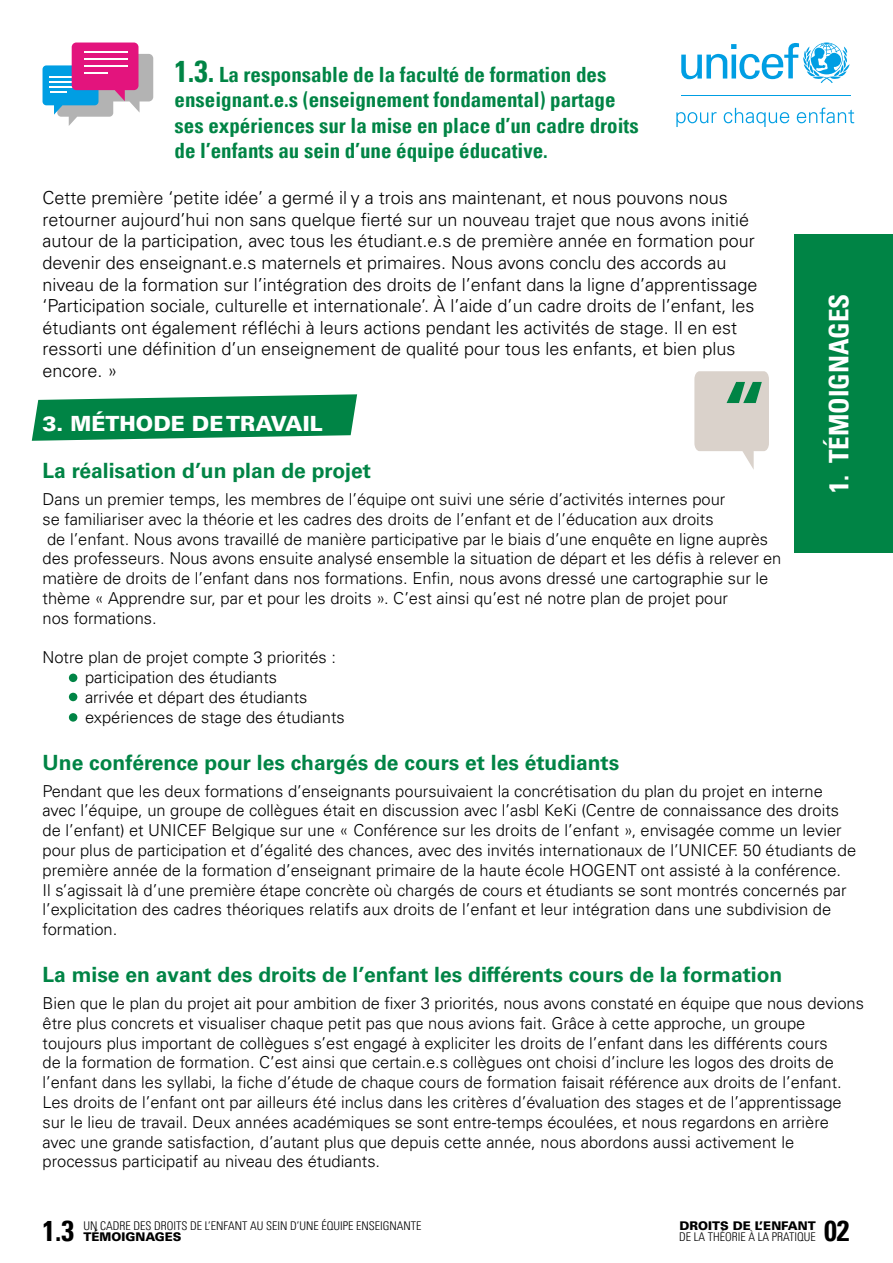
<style>
.page{position:relative;width:893px;height:1263px;background:#fff}
.page>*{position:absolute;margin:0;border:0;box-sizing:border-box;transform-origin:0 0}
.t1{font:85.5px "Univers LT 65 Bd";color:#008445}
.t2{font:700 condensed 28.5px "Univers LT Pro";color:#000}
.t3{font:700 condensed 27px "Univers LT Pro";color:#fff}
.t4{font:700 condensed 21px/25.2px "Univers LT Pro";color:#008445}
.t5{font:21px "Univers LT 65 Bd";color:#008445}
.t6{font:900 21px "Univers LT Pro 75";color:#fff}
.t7{font:300 18px/21.6px "Univers LT Pro 45";color:#000}
.t8{font:300 16.5px/19.8px "Univers LT Pro 45";color:#000}
.t9{font:300 condensed 12px "Univers LT Pro";color:#000}
.t10{font:900 12px "Univers LT Pro 75";color:#000}
.s1{font-size:30px}
</style>
<div class="page">
<svg style="left:681px;top:43px;width:168px;height:40px"></svg>
<hr style="left:681px;top:95px;width:169px;height:1px;background:#009ee3">
<svg style="left:676px;top:108px;width:178px;height:19px"></svg>
<div style="left:794px;top:234px;width:99px;height:319px;background:#008445"></div>
<svg style="left:694px;top:371px;width:75px;height:98px"></svg>
<svg style="left:43px;top:43px;width:110px;height:83px"></svg>
<hr style="left:84px;top:51px;width:44px;height:2px;background:#fff">
<hr style="left:84px;top:58px;width:44px;height:2px;background:#fff">
<hr style="left:84px;top:65px;width:44px;height:2px;background:#fff">
<hr style="left:84px;top:72px;width:24px;height:2px;background:#fff">
<svg style="left:32px;top:394px;width:325px;height:47px;background:#259660"></svg>
<div style="left:69px;top:674px;width:8px;height:8px;background:#008445;border-radius:50%"></div>
<div style="left:69px;top:693px;width:8px;height:8px;background:#008445;border-radius:50%"></div>
<div style="left:69px;top:713px;width:8px;height:9px;background:#008445;border-radius:50%"></div>
<p class="t4" style="left:175px;top:62px;width:466px"><span class="s1">1.3.</span> La responsable de la faculté de formation des enseignant.e.s (enseignement fondamental) partage ses expériences sur la mise en place d’un cadre droits de l’enfants au sein d’une équipe éducative.</p>
<p class="t7" style="left:43px;top:186px;width:716px">Cette première ‘petite idée’ a germé il y a trois ans maintenant, et nous pouvons nous retourner aujourd’hui non sans quelque fierté sur un nouveau trajet que nous avons initié autour de la participation, avec tous les étudiant.e.s de première année en formation pour devenir des enseignant.e.s maternels et primaires. Nous avons conclu des accords au niveau de la formation sur l’intégration des droits de l’enfant dans la ligne d’apprentissage ‘Participation sociale, culturelle et internationale’. À l’aide d’un cadre droits de l’enfant, les étudiants ont également réfléchi à leurs actions pendant les activités de stage. Il en est ressorti une définition d’un enseignement de qualité pour tous les enfants, et bien plus encore. »</p>
<p class="t1" style="left:721px;top:363px;width:49px">“</p>
<h3 class="t3" style="left:822px;top:493px;width:201px;rotate:-90deg">1. TÉMOIGNAGES</h3>
<p class="t6" style="left:43px;top:409px;width:281px">3. MÉTHODE DE TRAVAIL</p>
<p class="t5" style="left:43px;top:458px;width:330px">La réalisation d’un plan de projet</p>
<p class="t8" style="left:43px;top:489px;width:684px">Dans un premier temps, les membres de l’équipe ont suivi une série d’activités internes pour</p>
<p class="t8" style="left:43px;top:509px;width:673px">se familiariser avec la théorie et les cadres des droits de l’enfant et de l’éducation aux droits</p>
<p class="t8" style="left:43px;top:528px;width:740px">de l’enfant. Nous avons travaillé de manière participative par le biais d’une enquête en ligne auprès des professeurs. Nous avons ensuite analysé ensemble la situation de départ et les défis à relever en matière de droits de l’enfant dans nos formations. Enfin, nous avons dressé une cartographie sur le thème « Apprendre sur, par et pour les droits ». C’est ainsi qu’est né notre plan de projet pour</p>
<p class="t8" style="left:43px;top:608px;width:116px">nos formations.</p>
<p class="t8" style="left:43px;top:647px;width:295px">Notre plan de projet compte 3 priorités :</p>
<p class="t8" style="left:85px;top:667px;width:194px">participation des étudiants</p>
<p class="t8" style="left:85px;top:687px;width:224px">arrivée et départ des étudiants</p>
<p class="t8" style="left:85px;top:707px;width:261px">expériences de stage des étudiants</p>
<p class="t5" style="left:43px;top:750px;width:578px">Une conférence pour les chargés de cours et les étudiants</p>
<p class="t8" style="left:43px;top:780px;width:815px">Pendant que les deux formations d’enseignants poursuivaient la concrétisation du plan du projet en interne avec l’équipe, un groupe de collègues était en discussion avec l’asbl KeKi (Centre de connaissance des droits de l’enfant) et UNICEF Belgique sur une « Conférence sur les droits de l’enfant », envisagée comme un levier pour plus de participation et d’égalité des chances, avec des invités internationaux de l’UNICEF. 50 étudiants de première année de la formation d’enseignant primaire de la haute école HOGENT ont assisté à la conférence.<br>Il s’agissait là d’une première étape concrète où chargés de cours et étudiants se sont montrés concernés par l’explicitation des cadres théoriques relatifs aux droits de l’enfant et leur intégration dans une subdivision de formation.</p>
<p class="t5" style="left:43px;top:962px;width:741px">La mise en avant des droits de l’enfant les différents cours de la formation</p>
<p class="t8" style="left:43px;top:993px;width:823px">Bien que le plan du projet ait pour ambition de fixer 3 priorités, nous avons constaté en équipe que nous devions être plus concrets et visualiser chaque petit pas que nous avions fait. Grâce à cette approche, un groupe toujours plus important de collègues s’est engagé à expliciter les droits de l’enfant dans les différents cours<br>de la formation de formation. C’est ainsi que certain.e.s collègues ont choisi d’inclure les logos des droits de l’enfant dans les syllabi, la fiche d’étude de chaque cours de formation faisait référence aux droits de l’enfant.<br>Les droits de l’enfant ont par ailleurs été inclus dans les critères d’évaluation des stages et de l’apprentissage sur le lieu de travail. Deux années académiques se sont entre-temps écoulées, et nous regardons en arrière avec une grande satisfaction, d’autant plus que depuis cette année, nous abordons aussi activement le processus participatif au niveau des étudiants.</p>
<p class="t9" style="left:83px;top:1217px;width:339px">UN CADRE DES DROITS DE L’ENFANT AU SEIN D’UNE ÉQUIPE ENSEIGNANTE</p>
<p class="t10" style="left:83px;top:1228px;width:100px">TÉMOIGNAGES</p>
<p class="t2" style="left:43px;top:1213px;width:33px">1.3</p>
<p class="t2" style="left:824px;top:1213px;width:27px">02</p>
<p class="t10" style="left:679px;top:1217px;width:138px">DROITS DE L’ENFANT</p>
<p class="t9" style="left:679px;top:1229px;width:138px">DE LA THÉORIE À LA PRATIQUE</p>
</div>
